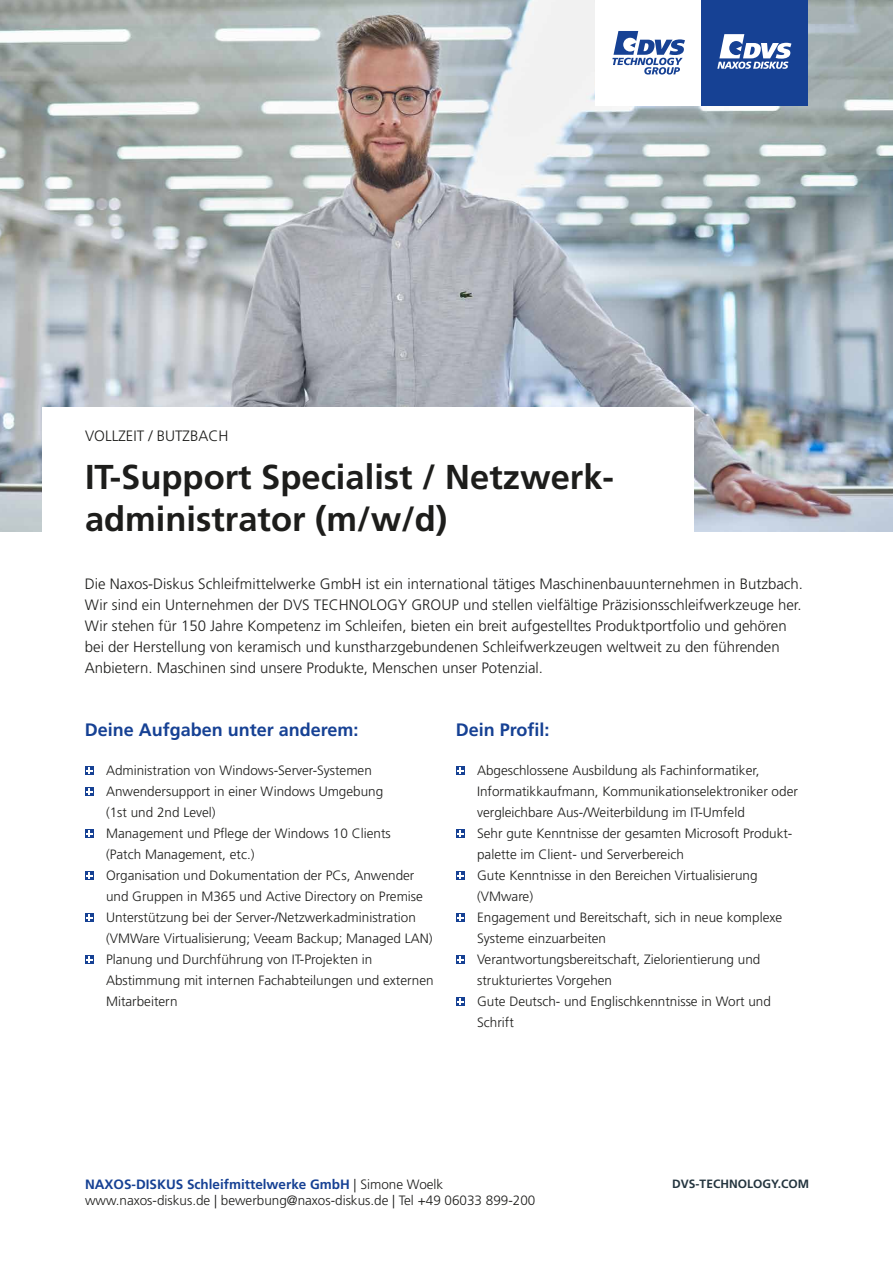
<style>
.page{position:relative;width:893px;height:1263px;background:#fff}
.page>*{position:absolute;margin:0;border:0;box-sizing:border-box;transform-origin:0 0}
.t1{font:700 34.5px/41.4px "Frutiger LT Std";color:#1d1d1b}
.t2{font:700 18px "Frutiger LT Std";color:#164194}
.t3{font:300 15px/21px "Frutiger LT Std";color:#1d1d1b}
.t4{font:300 13.5px/21px "Frutiger LT Std";color:#1d1d1b}
.t5{font:700 13.5px "Frutiger LT Std";color:#164194}
.t6{font:700 12px "Frutiger LT Std";color:#24353f}
.s1{font-weight:300;color:#1d1d1b}
</style>
<div class="page">
<svg style="left:85px;top:766px;width:9px;height:9px"></svg>
<svg style="left:86px;top:768px;width:6px;height:6px"></svg>
<svg style="left:85px;top:787px;width:9px;height:9px"></svg>
<svg style="left:86px;top:789px;width:6px;height:6px"></svg>
<svg style="left:85px;top:829px;width:9px;height:9px"></svg>
<svg style="left:86px;top:831px;width:6px;height:6px"></svg>
<svg style="left:85px;top:871px;width:9px;height:9px"></svg>
<svg style="left:86px;top:873px;width:6px;height:6px"></svg>
<svg style="left:85px;top:913px;width:9px;height:9px"></svg>
<svg style="left:86px;top:915px;width:6px;height:6px"></svg>
<svg style="left:85px;top:955px;width:9px;height:9px"></svg>
<svg style="left:86px;top:957px;width:6px;height:6px"></svg>
<svg style="left:456px;top:766px;width:9px;height:9px"></svg>
<svg style="left:457px;top:768px;width:6px;height:6px"></svg>
<svg style="left:456px;top:829px;width:9px;height:9px"></svg>
<svg style="left:457px;top:831px;width:6px;height:6px"></svg>
<svg style="left:456px;top:871px;width:9px;height:9px"></svg>
<svg style="left:457px;top:873px;width:6px;height:6px"></svg>
<svg style="left:456px;top:913px;width:9px;height:9px"></svg>
<svg style="left:457px;top:915px;width:6px;height:6px"></svg>
<svg style="left:456px;top:955px;width:9px;height:9px"></svg>
<svg style="left:457px;top:957px;width:6px;height:6px"></svg>
<svg style="left:456px;top:997px;width:9px;height:9px"></svg>
<svg style="left:457px;top:999px;width:6px;height:6px"></svg>
<img style="left:0;top:0;width:893px;height:532px">
<div style="left:43px;top:407px;width:651px;height:134px;background:#fff"></div>
<div style="left:595px;top:0;width:107px;height:106px;background:#fff"></div>
<svg style="left:612px;top:31px;width:73px;height:44px"></svg>
<div style="left:702px;top:0;width:106px;height:106px;background:#164194"></div>
<svg style="left:717px;top:34px;width:74px;height:35px"></svg>
<p class="t3" style="left:85px;top:425px;width:145px">VOLLZEIT / BUTZBACH</p>
<h1 class="t1" style="left:85px;top:457px;width:530px">IT-Support Specialist / Netzwerk&shy;administrator (m/w/d)</h1>
<p class="t3" style="left:85px;top:574px;width:720px">Die Naxos-Diskus Schleifmittelwerke GmbH ist ein international tätiges Maschinenbauunternehmen in Butzbach.<br>Wir sind ein Unternehmen der DVS TECHNOLOGY GROUP und stellen vielfältige Präzisionsschleifwerkzeuge her.<br>Wir stehen für 150 Jahre Kompetenz im Schleifen, bieten ein breit aufgestelltes Produktportfolio und gehören bei der Herstellung von keramisch und kunstharzgebundenen Schleifwerkzeugen weltweit zu den führenden Anbietern. Maschinen sind unsere Produkte, Menschen unser Potenzial.</p>
<h2 class="t2" style="left:85px;top:719px;width:275px">Deine Aufgaben unter anderem:</h2>
<p class="t4" style="left:106px;top:760px;width:329px">Administration von Windows-Server-Systemen Anwendersupport in einer Windows Umgebung<br>(1st und 2nd Level)<br>Management und Pflege der Windows 10 Clients<br>(Patch Management, etc.)<br>Organisation und Dokumentation der PCs, Anwender und Gruppen in M365 und Active Directory on Premise Unterstützung bei der Server-/Netzwerkadministration (VMWare Virtualisierung; Veeam Backup; Managed LAN)<br>Planung und Durchführung von IT-Projekten in Abstimmung mit internen Fachabteilungen und externen Mitarbeitern</p>
<h2 class="t2" style="left:456px;top:719px;width:95px">Dein Profil:</h2>
<p class="t4" style="left:477px;top:760px;width:322px">Abgeschlossene Ausbildung als Fachinformatiker, Informatikkaufmann, Kommunikationselektroniker oder vergleichbare Aus-/Weiterbildung im IT-Umfeld<br>Sehr gute Kenntnisse der gesamten Microsoft Produkt&shy;palette im Client- und Serverbereich<br>Gute Kenntnisse in den Bereichen Virtualisierung (VMware)<br>Engagement und Bereitschaft, sich in neue komplexe Systeme einzuarbeiten<br>Verantwortungsbereitschaft, Zielorientierung und strukturiertes Vorgehen<br>Gute Deutsch- und Englischkenntnisse in Wort und Schrift</p>
<p class="t5" style="left:85px;top:1176px;width:360px">NAXOS-DISKUS Schleifmittelwerke GmbH <span class="s1">| Simone Woelk</span></p>
<p class="t6" style="left:672px;top:1176px;width:138px">DVS-TECHNOLOGY.COM</p>
<p class="t4" style="left:85px;top:1190px;width:452px">www.naxos-diskus.de | bewerbung@naxos-diskus.de | Tel +49 06033 899-200</p>
</div>
